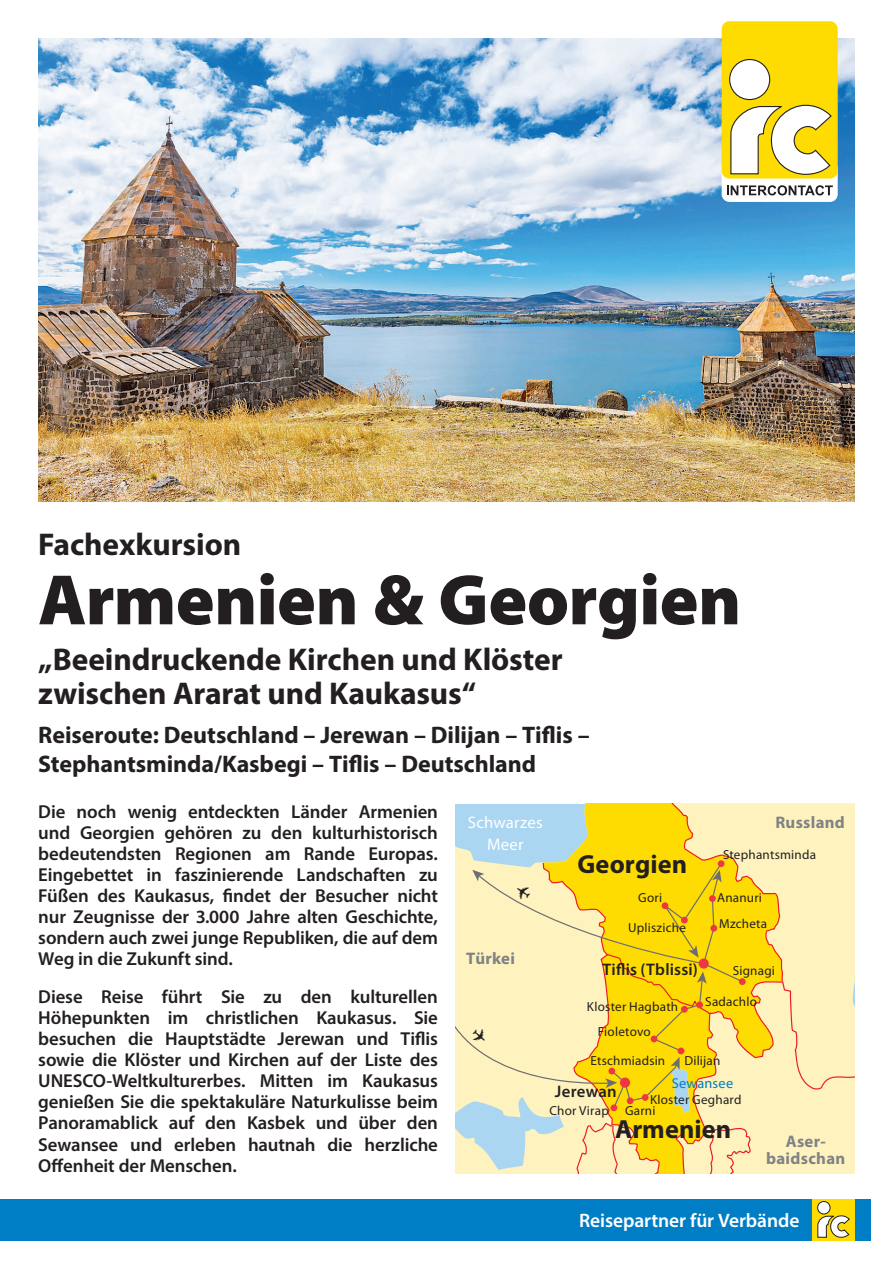
<style>
.page{position:relative;width:893px;height:1263px;background:#fff}
.page>*{position:absolute;margin:0;border:0;box-sizing:border-box;transform-origin:0 0}
.Titel-Titel{font:900 72px "Myriad Pro";letter-spacing:-.01em;color:#231f20}
.Titel-Untertitel{font:700 31.5px/34.7px "Myriad Pro";letter-spacing:-.005em;color:#231f20}
.t1{font:700 26.25px "Myriad Pro";letter-spacing:.005em;color:#231f20}
.Titel-Text{font:700 24px/28.5px "Myriad Pro";letter-spacing:-.005em;color:#231f20}
.t2{font:600 19.5px "Myriad Pro";letter-spacing:-.005em;color:#fff}
.Titel-Vortext{font:600 18.75px/21px "Myriad Pro";letter-spacing:-.005em;color:#231f20;text-align:justify}
.t3{font:700 16.8px/16.8px "Myriad Pro";letter-spacing:.02em;color:#808285;text-align:center}
.t4{font:600 16.8px "Myriad Pro";letter-spacing:.015em;color:#231f20}
.t5{font:16.8px/21.5px "Myriad Pro";letter-spacing:.015em;color:#fff;text-align:center}
.t6{font:14.4px "Myriad Pro";letter-spacing:.02em;color:#007ec5}
.t7{font:13.2px "Myriad Pro";letter-spacing:.015em;color:#231f20}
</style>
<div class="page">
<img style="left:38px;top:38px;width:817px;height:464px">
<div style="left:0;top:1199px;width:876px;height:43px;background:#007ec5"></div>
<div style="left:812px;top:1199px;width:43px;height:43px;background:#ffdc01"></div>
<div style="left:872px;top:0;width:21px;height:1263px;background:#fff"></div>
<div style="left:818px;top:1201px;width:12px;height:13px;background:#fff;border-radius:50%"></div>
<div style="left:817px;top:1201px;width:13px;height:13px;border:1px solid #231f20;border-radius:50%"></div>
<svg style="left:817px;top:1214px;width:32px;height:23px"></svg>
<div style="left:722px;top:161px;width:116px;height:41px;background:#fff;border-radius:8px"></div>
<div style="left:722px;top:21px;width:116px;height:158px;background:#ffdc01;border-radius:8px"></div>
<svg style="left:727px;top:185px;width:106px;height:10px"></svg>
<div style="left:730px;top:60px;width:40px;height:40px;background:#fff;border-radius:50%"></div>
<div style="left:729px;top:59px;width:41px;height:41px;border:1px solid #231f20;border-radius:50%"></div>
<svg style="left:730px;top:104px;width:102px;height:71px"></svg>
<svg style="left:455px;top:804px;width:400px;height:370px;background:#f6e484"></svg>
<p class="Titel-Untertitel" style="left:38px;top:526px;width:204px">Fachexkursion</p>
<p class="Titel-Titel" style="left:38px;top:552px;width:704px">Armenien &amp; Georgien</p>
<p class="Titel-Untertitel" style="left:38px;top:641px;width:526px">„Beeindruckende Kirchen und Klöster zwischen Ararat und Kaukasus“</p>
<p class="Titel-Text" style="left:38px;top:720px;width:553px">Reiseroute: Deutschland – Jerewan – Dilijan – Tiflis –<br>Stephantsminda/Kasbegi – Tiflis – Deutschland</p>
<p class="Titel-Vortext" style="left:38px;top:800px;width:401px">Die noch wenig entdeckten Länder Armenien und Georgien gehören zu den kulturhistorisch bedeutendsten Regionen am Rande Europas.<br>Eingebettet in faszinierende Landschaften zu Füßen des Kaukasus, findet der Besucher nicht nur Zeugnisse der 3.000 Jahre alten Geschichte, sondern auch zwei junge Republiken, die auf dem Weg in die Zukunft sind.</p>
<p class="Titel-Vortext" style="left:38px;top:986px;width:401px">Diese Reise führt Sie zu den kulturellen Höhepunkten im christlichen Kaukasus. Sie besuchen die Hauptstädte Jerewan und Tiflis sowie die Klöster und Kirchen auf der Liste des UNESCO-Weltkulturerbes. Mitten im Kaukasus genießen Sie die spektakuläre Naturkulisse beim Panoramablick auf den Kasbek und über den Sewansee und erleben hautnah die herzliche Offenheit der Menschen.</p>
<p class="t3" style="left:775px;top:814px;width:71px">Russland</p>
<p class="t5" style="left:468px;top:812px;width:76px">Schwarzes<br>Meer</p>
<p class="t7" style="left:723px;top:847px;width:95px">Stephantsminda</p>
<p class="t1" style="left:577px;top:849px;width:111px">Georgien</p>
<p class="t7" style="left:638px;top:891px;width:25px">Gori</p>
<p class="t7" style="left:717px;top:891px;width:46px">Ananuri</p>
<p class="t7" style="left:628px;top:920px;width:59px">Uplisziche</p>
<p class="t7" style="left:719px;top:916px;width:50px">Mzcheta</p>
<p class="t3" style="left:466px;top:951px;width:50px">Türkei</p>
<p class="t4" style="left:602px;top:960px;width:97px">Tiflis (Tblissi)</p>
<p class="t7" style="left:733px;top:963px;width:44px">Signagi</p>
<p class="t7" style="left:705px;top:994px;width:53px">Sadachlo</p>
<p class="t7" style="left:587px;top:999px;width:93px">Kloster Hagbath</p>
<p class="t7" style="left:598px;top:1024px;width:54px">Fioletovo</p>
<p class="t7" style="left:684px;top:1053px;width:38px">Dilijan</p>
<p class="t7" style="left:590px;top:1053px;width:76px">Etschmiadsin</p>
<p class="t6" style="left:672px;top:1075px;width:63px">Sewansee</p>
<p class="t4" style="left:555px;top:1082px;width:63px">Jerewan</p>
<p class="t7" style="left:650px;top:1092px;width:93px">Kloster Geghard</p>
<p class="t7" style="left:549px;top:1103px;width:61px">Chor Virap</p>
<p class="t7" style="left:625px;top:1103px;width:32px">Garni</p>
<p class="t1" style="left:615px;top:1114px;width:117px">Armenien</p>
<p class="t3" style="left:766px;top:1133px;width:81px">Aser&shy;baidschan</p>
<p class="t2" style="left:579px;top:1207px;width:222px">Reisepartner für Verbände</p>
</div>
